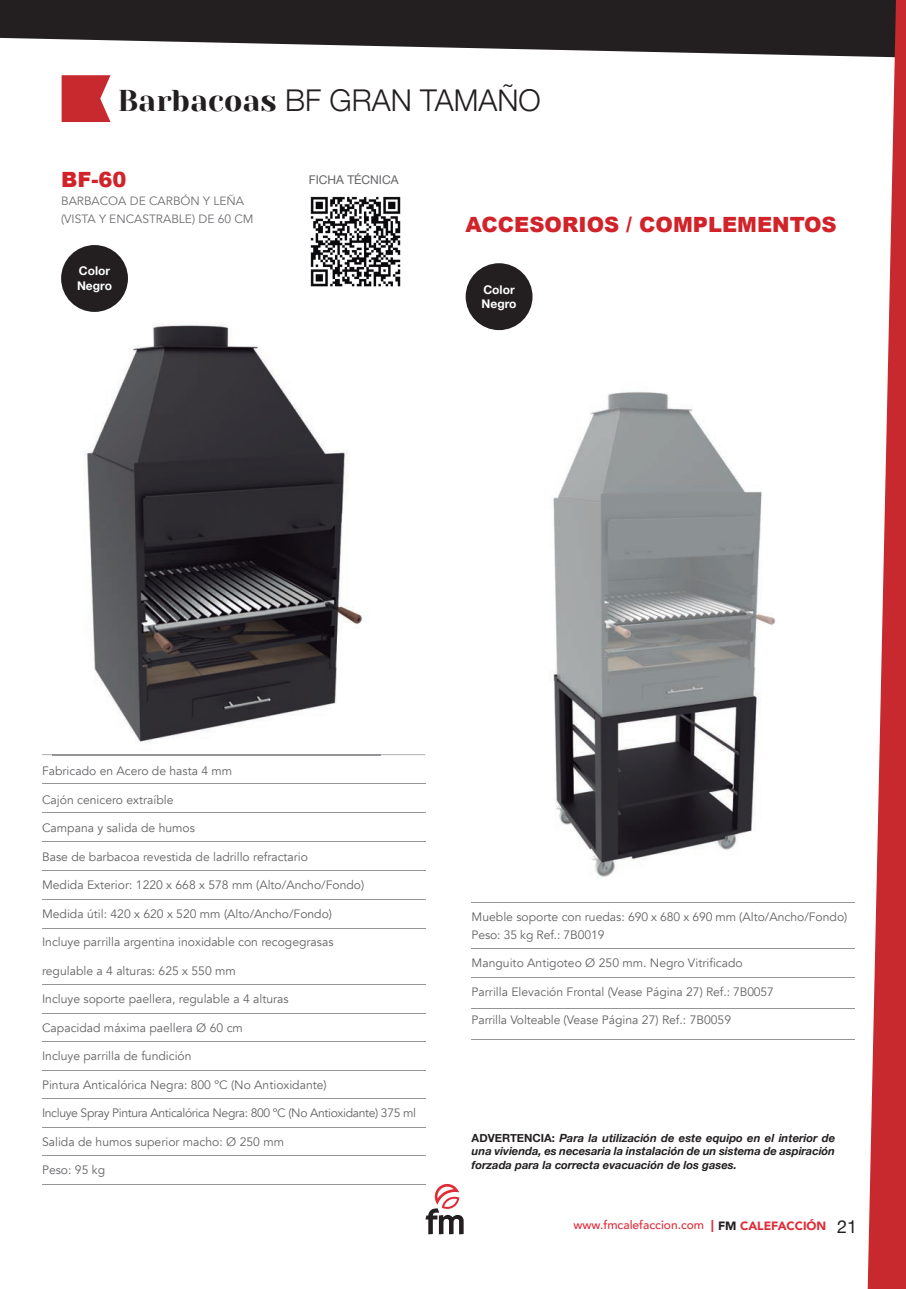
<style>
.page{position:relative;width:906px;height:1289px;background:#fff}
.page>*{position:absolute;margin:0;border:0;box-sizing:border-box;transform-origin:0 0}
.t1{font:300 30px "Helvetica Neue";color:#231f20}
.t2{font:900 21px "Arial";color:#d1232a}
.t3{font:12.15px/18px "Avenir";color:#636366}
.t4{font:12.15px "Avenir";letter-spacing:-.03em;color:#636366}
.t5{font:12px/18px "Avenir";color:#6c6d70}
.t6{font:500 12px "Avenir";color:#de2c38}
.t7{font:700 12px/14.4px "Helvetica Neue";color:#fff}
.t8{font:12px "Helvetica Neue";color:#636366}
.t9{font:italic 700 11.25px/13.5px "Helvetica Neue";color:#231f20;text-align:justify}
.s1{font-family:"Yeseva One";font-weight:400}
.s2{font-style:normal}
.s3{font-family:"Univers";font-weight:700}
.s4{font-weight:900;color:#231f20}
.s5{font-weight:900}
.s6{font-family:"Helvetica Neue";font-weight:400;font-size:18px;color:#231f20}
</style>
<div class="page">
<svg style="left:425px;top:1184px;width:38px;height:50px"></svg>
<svg style="left:1px;top:0;width:866px;height:57px;fill:#231f20"></svg>
<svg style="left:867px;top:0;width:39px;height:1288px;fill:#c7292f"></svg>
<img style="left:61px;top:284px;width:319px;height:472px">
<img style="left:550px;top:392px;width:226px;height:485px">
<hr style="left:42px;top:783px;width:383px;height:1px;background:#939598">
<hr style="left:380px;top:754px;width:45px;height:1px;background:#939598">
<svg style="left:42px;top:754px;width:19px;height:1px"></svg>
<img style="left:61px;top:754px;width:319px;height:1px">
<hr style="left:42px;top:812px;width:383px;height:1px;background:#939598">
<hr style="left:42px;top:841px;width:383px;height:1px;background:#939598">
<hr style="left:42px;top:870px;width:383px;height:1px;background:#939598">
<hr style="left:42px;top:899px;width:383px;height:1px;background:#939598">
<hr style="left:42px;top:984px;width:383px;height:1px;background:#939598">
<hr style="left:42px;top:927px;width:383px;height:1px;background:#939598">
<hr style="left:42px;top:1155px;width:383px;height:1px;background:#939598">
<hr style="left:42px;top:1183px;width:383px;height:1px;background:#939598">
<hr style="left:42px;top:1012px;width:383px;height:1px;background:#939598">
<hr style="left:42px;top:1041px;width:383px;height:1px;background:#939598">
<hr style="left:42px;top:1069px;width:383px;height:1px;background:#939598">
<hr style="left:42px;top:1098px;width:383px;height:1px;background:#939598">
<hr style="left:42px;top:1126px;width:383px;height:1px;background:#939598">
<div style="left:465px;top:263px;width:67px;height:67px;background:#231f20;border-radius:50%"></div>
<img style="left:307px;top:196px;width:94px;height:94px">
<hr style="left:471px;top:902px;width:383px;height:1px;background:#939598">
<hr style="left:471px;top:947px;width:383px;height:1px;background:#939598">
<hr style="left:472px;top:976px;width:383px;height:1px;background:#939598">
<hr style="left:471px;top:1008px;width:383px;height:1px;background:#939598">
<hr style="left:471px;top:1038px;width:383px;height:1px;background:#939598">
<div style="left:61px;top:245px;width:67px;height:67px;background:#231f20;border-radius:50%"></div>
<svg style="left:62px;top:75px;width:48px;height:47px;background:#cc3e43"></svg>
<img style="left:0;top:0;width:1px;height:1288px">
<h1 class="t1" style="left:118px;top:76px;width:424px"><span class="s1">Barbacoas</span> BF GRAN TAMAÑO</h1>
<h2 class="t2" style="left:61px;top:165px;width:67px">BF-60</h2>
<p class="t5" style="left:61px;top:192px;width:194px">BARBACOA DE CARBÓN Y LEÑA (VISTA Y ENCASTRABLE) DE 60 CM</p>
<p class="t7" style="left:77px;top:264px;width:36px">Color<br>Negro</p>
<p class="t8" style="left:309px;top:171px;width:91px">FICHA TÉCNICA</p>
<h2 class="t2" style="left:465px;top:210px;width:373px">ACCESORIOS / COMPLEMENTOS</h2>
<p class="t7" style="left:481px;top:282px;width:36px">Color<br>Negro</p>
<p class="t3" style="left:42px;top:762px;width:192px">Fabricado en Acero de hasta 4 mm</p>
<p class="t3" style="left:42px;top:790px;width:133px">Cajón cenicero extraíble</p>
<p class="t3" style="left:42px;top:819px;width:154px">Campana y salida de humos</p>
<p class="t3" style="left:42px;top:847px;width:267px">Base de barbacoa revestida de ladrillo refractario</p>
<p class="t3" style="left:42px;top:876px;width:324px">Medida Exterior: 1220 x 668 x 578 mm (Alto/Ancho/Fondo)</p>
<p class="t3" style="left:42px;top:904px;width:291px">Medida útil: 420 x 620 x 520 mm (Alto/Ancho/Fondo)</p>
<p class="t3" style="left:42px;top:933px;width:293px">Incluye parrilla argentina inoxidable con recogegrasas</p>
<p class="t3" style="left:42px;top:961px;width:195px">regulable a 4 alturas: 625 x 550 mm</p>
<p class="t3" style="left:42px;top:990px;width:248px">Incluye soporte paellera, regulable a 4 alturas</p>
<p class="t3" style="left:42px;top:1018px;width:202px">Capacidad máxima paellera Ø 60 cm</p>
<p class="t3" style="left:42px;top:1047px;width:151px">Incluye parrilla de fundición</p>
<p class="t3" style="left:42px;top:1075px;width:286px">Pintura Anticalórica Negra: 800 ºC (No Antioxidante)</p>
<p class="t4" style="left:42px;top:1105px;width:375px">Incluye Spray Pintura Anticalórica Negra: 800 ºC (No Antioxidante) 375 ml</p>
<p class="t3" style="left:42px;top:1132px;width:243px">Salida de humos superior macho: Ø 250 mm</p>
<p class="t3" style="left:42px;top:1161px;width:65px">Peso: 95 kg</p>
<p class="t3" style="left:471px;top:907px;width:377px">Mueble soporte con ruedas: 690 x 680 x 690 mm (Alto/Ancho/Fondo)<br>Peso: 35 kg Ref.: 7B0019</p>
<p class="t3" style="left:471px;top:954px;width:272px">Manguito Antigoteo Ø 250 mm. Negro Vitrificado</p>
<p class="t3" style="left:471px;top:982px;width:304px">Parrilla Elevación Frontal (Vease Página 27) Ref.: 7B0057</p>
<p class="t3" style="left:471px;top:1011px;width:261px">Parrilla Volteable (Vease Página 27) Ref.: 7B0059</p>
<p class="t9" style="left:471px;top:1131px;width:365px"><span class="s2">ADVERTENCIA:</span> Para la utilización de este equipo en el interior de una vivienda, es necesaria la instalación de un sistema de aspiración forzada para la correcta evacuación de los gases.</p>
<p class="t6" style="left:573px;top:1214px;width:285px">www.fmcalefaccion.com <span class="s3">|</span> <span class="s4">FM</span> <span class="s5">CALEFACCIÓN</span> <span class="s6">21</span></p>
</div>
